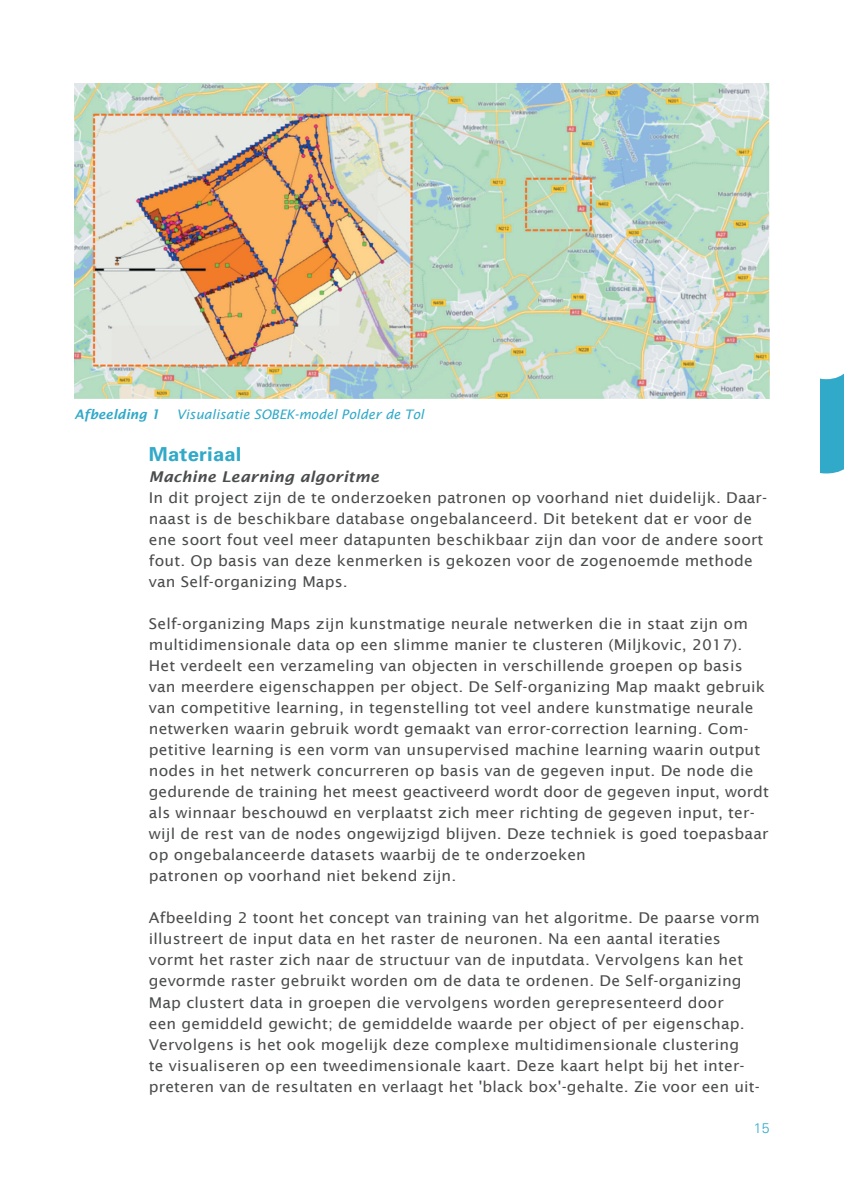
<style>
.page{position:relative;width:844px;height:1191px;background:#fff}
.page>*{position:absolute;margin:0;border:0;box-sizing:border-box;transform-origin:0 0}
.t1{font:700 19.25px "Univers";letter-spacing:.01em;color:#31a9c8;scale:1.05 1}
.t2{font:14.88px/21px "Lucida Sans";letter-spacing:.01em;color:#4b4c4d;scale:1.05 1}
.t3{font:italic 600 14.88px "Lucida Sans";letter-spacing:.01em;color:#4b4c4d;scale:1.05 1}
.t4{font:300 14px "Univers";color:#31a9c8}
.t5{font:italic 13.12px "Lucida Sans";color:#31a9c8}
.t6{font:italic 600 13.12px "Lucida Sans";color:#31a9c8}
</style>
<div class="page">
<div style="left:820px;top:374px;width:23px;height:99px;background:#31a9c8"></div>
<img style="left:74px;top:83px;width:521px;height:315px">
<img style="left:595px;top:83px;width:174px;height:262px">
<img style="left:595px;top:345px;width:99px;height:53px">
<img style="left:694px;top:327px;width:75px;height:71px">
<p class="t6" style="left:74px;top:407px;width:87px">Afbeelding 1</p>
<p class="t5" style="left:176px;top:407px;width:249px">Visualisatie SOBEK-model Polder de Tol</p>
<p class="t1" style="left:149px;top:442px;width:90px">Materiaal</p>
<p class="t3" style="left:149px;top:468px;width:220px">Machine Learning algoritme</p>
<p class="t2" style="left:149px;top:487px;width:590px">In dit project zijn de te onderzoeken patronen op voorhand niet duidelijk. Daar&shy;naast is de beschikbare database ongebalanceerd. Dit betekent dat er voor de ene soort fout veel meer datapunten beschikbaar zijn dan voor de andere soort fout. Op basis van deze kenmerken is gekozen voor de zogenoemde methode van Self-organizing Maps.</p>
<p class="t2" style="left:149px;top:613px;width:591px">Self-organizing Maps zijn kunstmatige neurale netwerken die in staat zijn om multidimensionale data op een slimme manier te clusteren (Miljkovic, 2017).<br>Het verdeelt een verzameling van objecten in verschillende groepen op basis van meerdere eigenschappen per object. De Self-organizing Map maakt gebruik van competitive learning, in tegenstelling tot veel andere kunstmatige neurale netwerken waarin gebruik wordt gemaakt van error-correction learning. Com&shy;petitive learning is een vorm van unsupervised machine learning waarin output nodes in het netwerk concurreren op basis van de gegeven input. De node die gedurende de training het meest geactiveerd wordt door de gegeven input, wordt als winnaar beschouwd en verplaatst zich meer richting de gegeven input, ter&shy;wijl de rest van de nodes ongewijzigd blijven. Deze techniek is goed toepasbaar op ongebalanceerde datasets waarbij de te onderzoeken<br>patronen op voorhand niet bekend zijn.</p>
<p class="t2" style="left:149px;top:907px;width:583px">Afbeelding 2 toont het concept van training van het algoritme. De paarse vorm illustreert de input data en het raster de neuronen. Na een aantal iteraties vormt het raster zich naar de structuur van de inputdata. Vervolgens kan het gevormde raster gebruikt worden om de data te ordenen. De Self-organizing Map clustert data in groepen die vervolgens worden gerepresenteerd door<br>een gemiddeld gewicht; de gemiddelde waarde per object of per eigenschap.<br>Vervolgens is het ook mogelijk deze complexe multidimensionale clustering<br>te visualiseren op een tweedimensionale kaart. Deze kaart helpt bij het inter&shy;preteren van de resultaten en verlaagt het 'black box'-gehalte. Zie voor een uit-</p>
<p class="t4" style="left:753px;top:1120px;width:17px">15</p>
</div>
